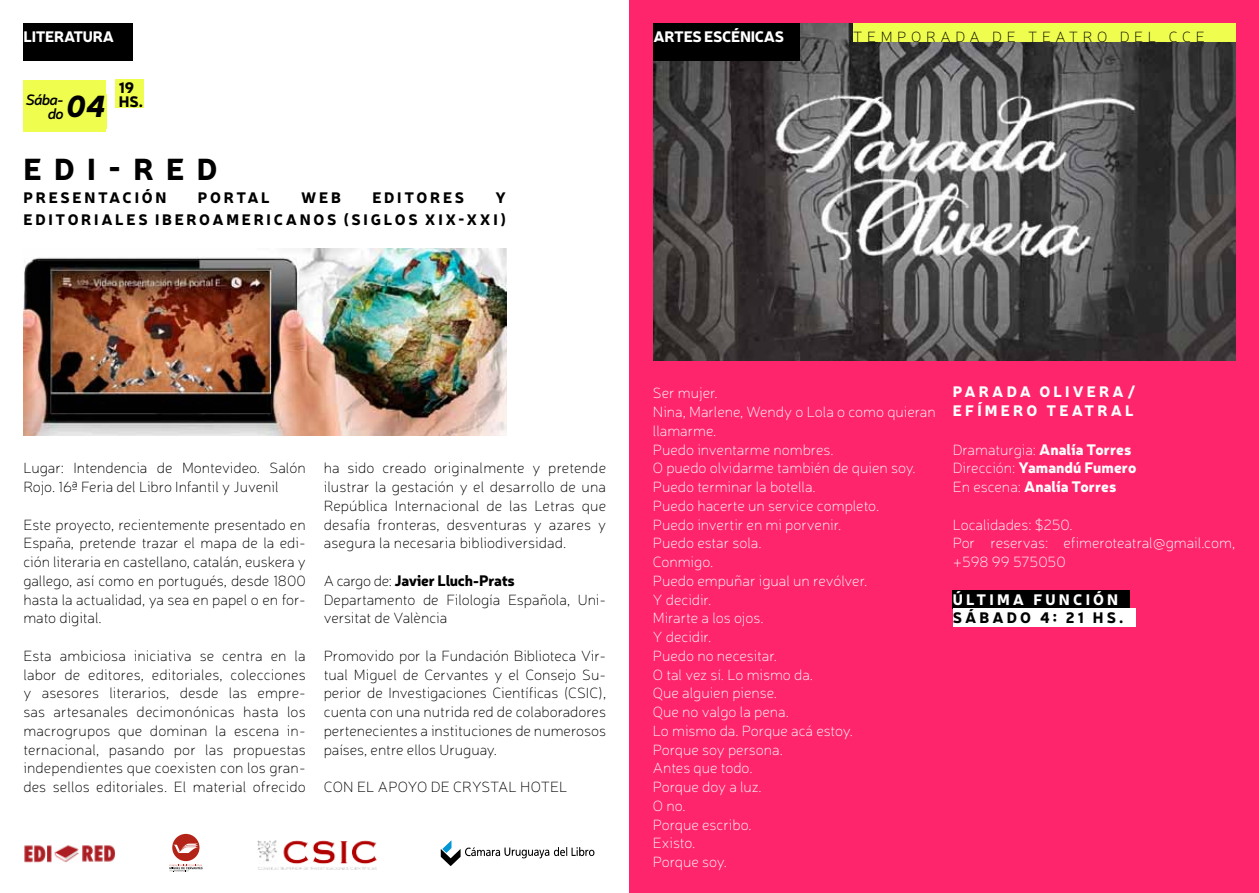
<style>
.page{position:relative;width:1259px;height:893px;background:#fff}
.page>*{position:absolute;margin:0;border:0;box-sizing:border-box;transform-origin:0 0}
.t1{font:900 30px "Neris";color:#000}
.t2{font:100 15px/18.8px "Neris";color:#000;text-align:justify}
.t3{font:100 15px/18.8px "Neris";color:#fff}
.t4{font:900 15px/13.5px "Neris";letter-spacing:.18em;color:#000}
.t5{font:900 15px/18.8px "Neris";color:#fff}
.t6{font:900 15px "Neris";letter-spacing:.125em;color:#fff}
.t7{font:900 15px/18.8px "Neris";letter-spacing:.21em;color:#fff;text-align:right}
.t8{font:100 15px "Neris";letter-spacing:.31em;color:#000}
.t9{font:italic 600 15px/13.5px "Neris";letter-spacing:-.05em;color:#000}
.s1{font-weight:900;font-size:30px}
.s2{font-weight:900}
.s3{font-weight:100}
</style>
<div class="page">
<div style="left:115px;top:80px;width:28px;height:28px;background:#effd4e"></div>
<div style="left:24px;top:80px;width:82px;height:51px;background:#effd4e"></div>
<div style="left:23px;top:23px;width:110px;height:38px;background:#000"></div>
<img style="left:24px;top:248px;width:482px;height:188px">
<img style="left:258px;top:840px;width:118px;height:29px">
<svg style="left:441px;top:840px;width:154px;height:26px"></svg>
<svg style="left:169px;top:834px;width:34px;height:38px"></svg>
<img style="left:24px;top:845px;width:91px;height:18px">
<div style="left:629px;top:0;width:630px;height:893px;background:#ff256c"></div>
<img style="left:654px;top:23px;width:581px;height:338px">
<div style="left:653px;top:23px;width:146px;height:38px;background:#000"></div>
<div style="left:853px;top:23px;width:382px;height:19px;background:#effd4e"></div>
<div style="left:952px;top:590px;width:178px;height:19px;background:#000"></div>
<div style="left:952px;top:608px;width:183px;height:19px;background:#fff"></div>
<p class="t6" style="left:23px;top:26px;width:81px">LITERATURA</p>
<p class="t9" style="left:48px;top:93px;width:59px;text-indent:-22px">Sába-<br>do <span class="s1">04</span></p>
<p class="t4" style="left:119px;top:80px;width:26px">19<br>HS .</p>
<h1 class="t1" style="left:24px;top:147px;width:135px">EDI-RE</h1>
<h1 class="t1" style="left:197px;top:147px;width:22px">D</h1>
<p class="t4" style="left:23px;top:190px;width:13px">PRESE</p>
<p class="t4" style="left:85px;top:190px;width:83px">NTAC IÓN</p>
<p class="t4" style="left:198px;top:190px;width:74px">PORTAL</p>
<p class="t4" style="left:301px;top:190px;width:30px">WEB</p>
<p class="t4" style="left:372px;top:190px;width:70px">EDITORES</p>
<p class="t4" style="left:495px;top:190px;width:12px">Y</p>
<p class="t4" style="left:23px;top:212px;width:151px">EDITORIALES IBER</p>
<p class="t4" style="left:199px;top:212px;width:308px">OAMER ICA NOS (SIGLOS XIX-XXI)</p>
<p class="t6" style="left:653px;top:26px;width:112px">ARTES ESCÉNICAS</p>
<p class="t8" style="left:853px;top:28px;width:353px">TEMPORADA DE TEATRO DEL CCE</p>
<p class="t2" style="left:23px;top:459px;width:284px">Lugar: Intendencia de Montevideo. Salón<br>Rojo. 16ª Feria del Libro Infantil y Juvenil</p>
<p class="t2" style="left:23px;top:515px;width:284px">Este proyecto, recientemente presentado en España, pretende trazar el mapa de la edi&shy;ción literaria en castellano, catalán, euskera y gallego, así como en portugués, desde 1800 hasta la actualidad, ya sea en papel o en for&shy;mato digital.</p>
<p class="t2" style="left:23px;top:646px;width:284px">Esta ambiciosa iniciativa se centra en la labor de editores, editoriales, colecciones y asesores literarios, desde las empre&shy;sas artesanales decimonónicas hasta los macrogrupos que dominan la escena in&shy;ternacional, pasando por las propuestas independientes que coexisten con los gran&shy;des sellos editoriales. El material ofrecido</p>
<p class="t2" style="left:324px;top:459px;width:284px">ha sido creado originalmente y pretende ilustrar la gestación y el desarrollo de una República Internacional de las Letras que desafía fronteras, desventuras y azares y asegura la necesaria bibliodiversidad.</p>
<p class="t2" style="left:324px;top:571px;width:284px;text-align:left">A cargo de: <span class="s2">Javier Lluch-Prats<br></span>Departamento de Filología Española, Uni&shy;versitat de València</p>
<p class="t2" style="left:324px;top:646px;width:284px">Promovido por la Fundación Biblioteca Vir&shy;tual Miguel de Cervantes y el Consejo Su&shy;perior de Investigaciones Científicas (CSIC), cuenta con una nutrida red de colaboradores pertenecientes a instituciones de numerosos países, entre ellos Uruguay.</p>
<p class="t2" style="left:324px;top:777px;width:65px">Con elapo</p>
<p class="t2" style="left:408px;top:777px;width:84px">yo de Crystal</p>
<p class="t2" style="left:520px;top:777px;width:21px">Hotel</p>
<p class="t3" style="left:653px;top:384px;width:284px">Ser mujer.<br>Nina, Marlene, Wendy o Lola o como quieran llamarme.<br>Puedo inventarme nombres.<br>O puedo olvidarme también de quien soy.<br>Puedo terminar la botella.<br>Puedo hacerte un service completo.<br>Puedo invertir en mi porvenir.<br>Puedo estar sola.<br>Conmigo.<br>Puedo empuñar igual un revólver.<br>Y decidir.<br>Mirarte a los ojos.<br>Y decidir.<br>Puedo no necesitar.<br>O tal vez sí. Lo mismo da.<br>Que alguien piense.<br>Que no valgo la pena.<br>Lo mismo da. Porque acá estoy.<br>Porque soy persona.<br>Antes que todo.<br>Porque doy a luz.<br>O no.<br>Porque escribo.<br>Existo.<br>Porque soy.</p>
<p class="t7" style="left:953px;top:381px;width:184px">/<br>EFÍMER O TEATRA L</p>
<p class="t6" style="left:953px;top:381px;width:14px">PARA</p>
<p class="t6" style="left:1006px;top:381px;width:94px">DA OLIVERA</p>
<p class="t5" style="left:952px;top:439px;width:185px"><span class="s3">Dramaturgia:</span> Analía Torres<br><span class="s3">Dirección:</span> Yamandú Fumero<br><span class="s3">En escena:</span> Analía Torres</p>
<p class="t3" style="left:952px;top:515px;width:284px">Localidades: $250.<br>Por reservas: efimeroteatral@gmail.com, +598 99 575050</p>
<p class="t7" style="left:953px;top:589px;width:167px">ÚLTIMA FUNCIÓN</p>
<p class="t4" style="left:953px;top:610px;width:14px">SÁBA</p>
<p class="t4" style="left:1006px;top:610px;width:118px">DO 4: 21 HS .</p>
</div>
